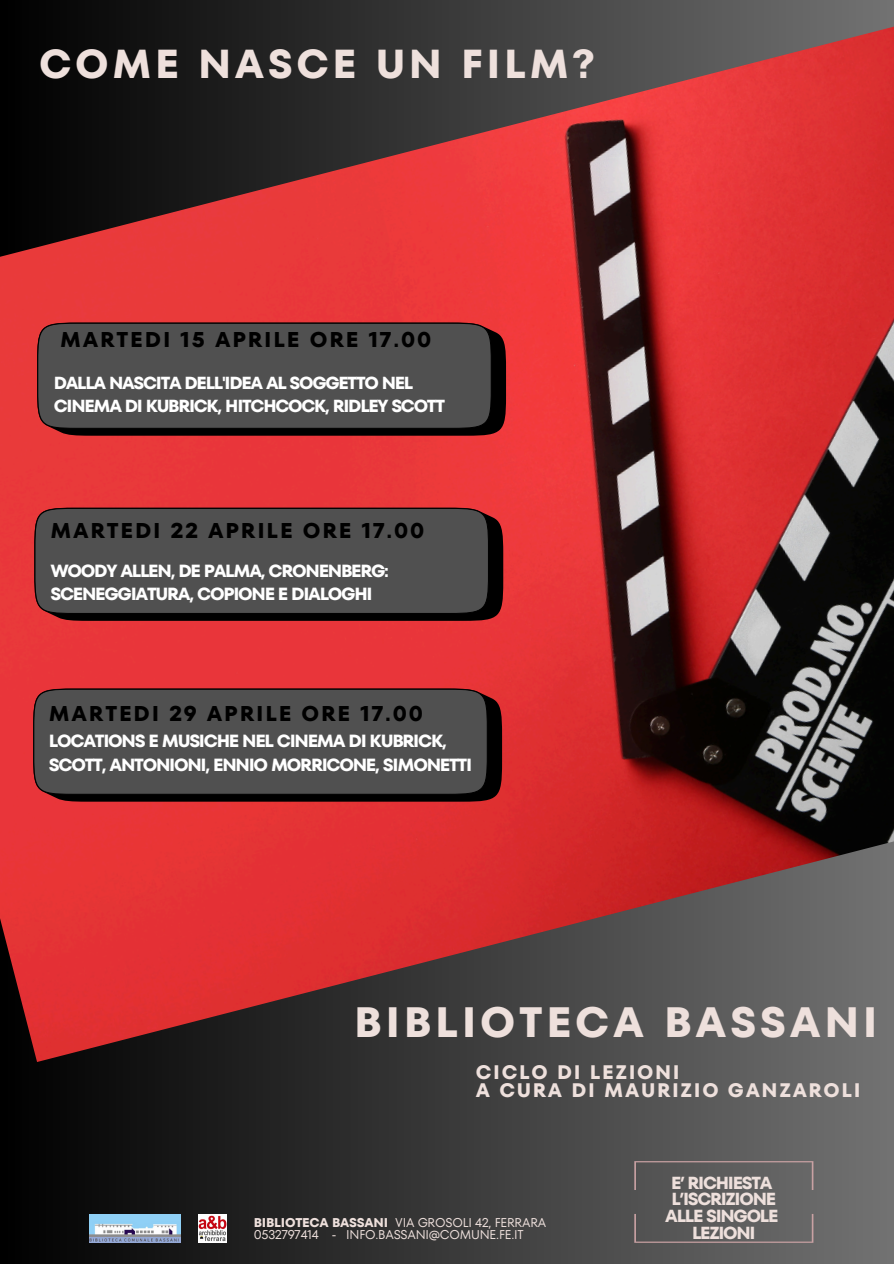
<style>
.page{position:relative;width:894px;height:1264px;background:#fff}
.page>*{position:absolute;margin:0;border:0;box-sizing:border-box;transform-origin:0 0}
.t1{font:700 42.3px "TT Fors";letter-spacing:.085em;color:#eee0dc}
.t2{font:700 40.2px "TT Fors";letter-spacing:.085em;color:#eee0dc}
.t3{font:700 21.3px "TT Fors";letter-spacing:.085em;color:#000}
.t4{font:700 19.5px/18px "TT Fors";letter-spacing:.085em;color:#eee0dc}
.t5{font:700 17.55px/23.7px "TT Fors";letter-spacing:-.07em;color:#fff}
.t6{font:700 17.4px/23.7px "TT Fors";letter-spacing:-.07em;color:#fff}
.t7{font:700 17.4px/16.6px "TT Fors";letter-spacing:-.07em;color:#eee0dc;text-align:center}
.t8{font:12.6px "TT Fors";letter-spacing:-.015em;color:#eee0dc}
.s1{font-weight:700}
</style>
<div class="page">
<div style="left:0;top:0;width:893px;height:1263px;background:linear-gradient(to right,#000101,#727272)"></div>
<img style="left:89px;top:1214px;width:91px;height:28px">
<img style="left:199px;top:1214px;width:28px;height:28px">
<svg style="left:634px;top:1161px;width:179px;height:28px"></svg>
<svg style="left:634px;top:1213px;width:179px;height:29px"></svg>
<img style="left:0;top:21px;width:893px;height:1040px">
<svg style="left:37px;top:322px;width:469px;height:113px;fill:#000"></svg>
<div style="left:38px;top:323px;width:453px;height:105px;background:#505050;border-radius:39px"></div>
<div style="left:37px;top:323px;width:454px;height:106px;border:1px solid #000;border-radius:39px"></div>
<svg style="left:34px;top:507px;width:469px;height:114px;fill:#000"></svg>
<div style="left:35px;top:508px;width:453px;height:105px;background:#505050;border-radius:39px"></div>
<div style="left:34px;top:508px;width:455px;height:106px;border:1px solid #000;border-radius:39px"></div>
<svg style="left:33px;top:688px;width:469px;height:113px;fill:#000"></svg>
<div style="left:34px;top:689px;width:453px;height:105px;background:#505050;border-radius:39px"></div>
<div style="left:33px;top:688px;width:454px;height:106px;border:1px solid #000;border-radius:39px"></div>
<h3 class="t2" style="left:39px;top:36px;width:557px">COME NASCE UN FILM?</h3>
<h3 class="t3" style="left:60px;top:325px;width:372px">MARTEDI 15 APRILE ORE 17.00</h3>
<h1 class="t6" style="left:54px;top:370px;width:392px">DALLA NASCITA DELL'IDEA AL SOGGETTO NEL<br>CINEMA DI KUBRICK, HITCHCOCK, RIDLEY SCOTT</h1>
<p class="t3" style="left:50px;top:515px;width:375px">MARTEDI 22 APRILE ORE 17.00</p>
<h2 class="t5" style="left:50px;top:558px;width:340px">WOODY ALLEN, DE PALMA, CRONENBERG:<br>SCENEGGIATURA, COPIONE E DIALOGHI</h2>
<h2 class="t3" style="left:49px;top:698px;width:375px">MARTEDI 29 APRILE ORE 17.00</h2>
<h3 class="t5" style="left:49px;top:729px;width:424px">LOCATIONS E MUSICHE NEL CINEMA DI KUBRICK,<br>SCOTT, ANTONIONI, ENNIO MORRICONE, SIMONETTI</h3>
<p class="t1" style="left:354px;top:992px;width:525px">BIBLIOTECA BASSANI</p>
<p class="t4" style="left:475px;top:1062px;width:386px">CICLO DI LEZIONI<br>A CURA DI MAURIZIO GANZAROLI</p>
<p class="t8" style="left:254px;top:1213px;width:294px"><span class="s1">BIBLIOTECA BASSANI</span> VIA GROSOLI 42, FERRARA</p>
<h1 class="t8" style="left:254px;top:1226px;width:271px">0532797414 - INFO.BASSANI@COMUNE.FE.IT</h1>
<h2 class="t7" style="left:665px;top:1174px;width:115px">E’ RICHIESTA<br>L’ISCRIZIONE<br>ALLE SINGOLE<br>LEZIONI</h2>
</div>
